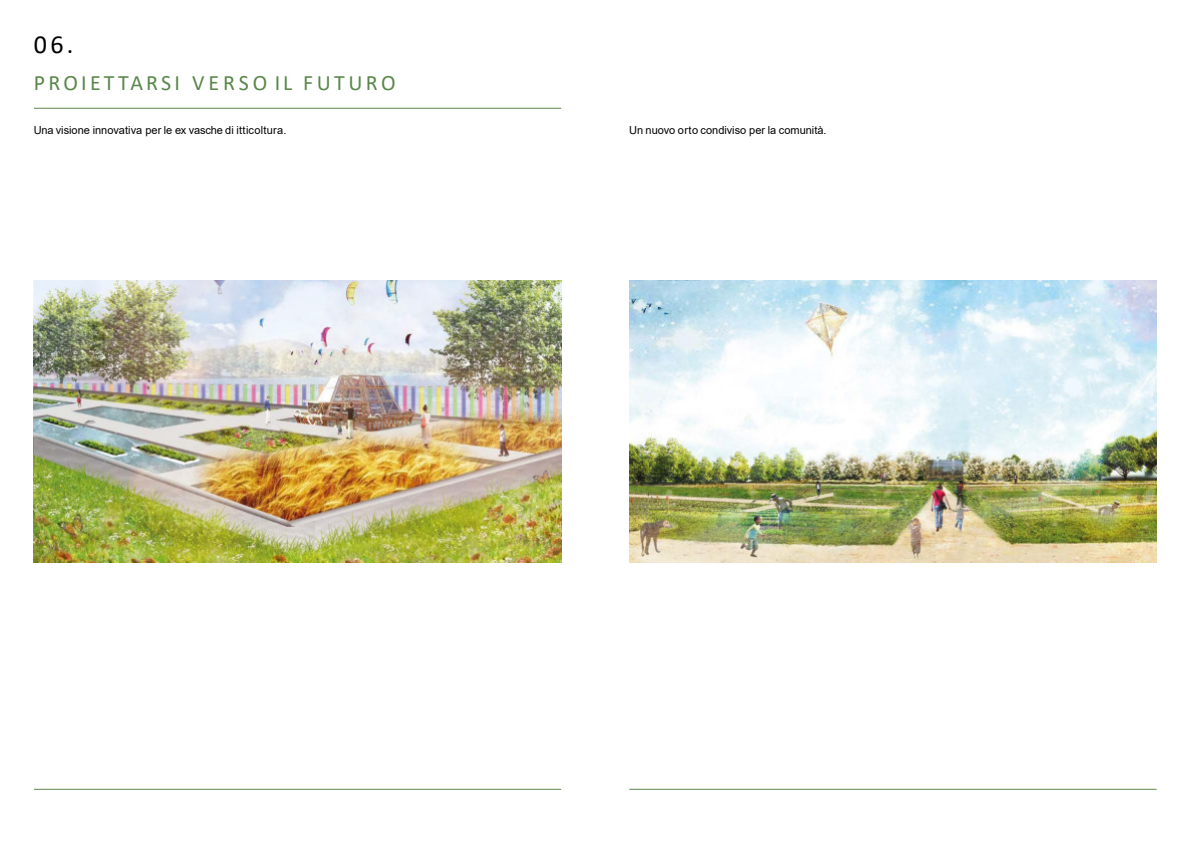
<style>
.page{position:relative;width:1191px;height:843px;background:#fff}
.page>*{position:absolute;margin:0;border:0;box-sizing:border-box;transform-origin:0 0}
.t1{font:26px "Calibri";color:#000}
.t2{font:22px "Calibri";letter-spacing:.15em;color:#598649}
.t3{font:11px "Arial";color:#000}
</style>
<div class="page">
<hr style="left:34px;top:788px;width:527px;height:1px;background:#598649">
<hr style="left:629px;top:788px;width:528px;height:1px;background:#598649">
<img style="left:34px;top:280px;width:527px;height:282px">
<hr style="left:34px;top:108px;width:527px;height:1px;background:#598649">
<img style="left:629px;top:280px;width:528px;height:282px">
<h1 class="t1" style="left:34px;top:32px;width:41px">06.</h1>
<h2 class="t2" style="left:34px;top:71px;width:363px">PROIETTARSI VERSO IL FUTURO</h2>
<p class="t3" style="left:34px;top:125px;width:254px">Una visione innovativa per le ex vasche di itticoltura.</p>
<p class="t3" style="left:629px;top:125px;width:199px">Un nuovo orto condiviso per la comunità.</p>
</div>
